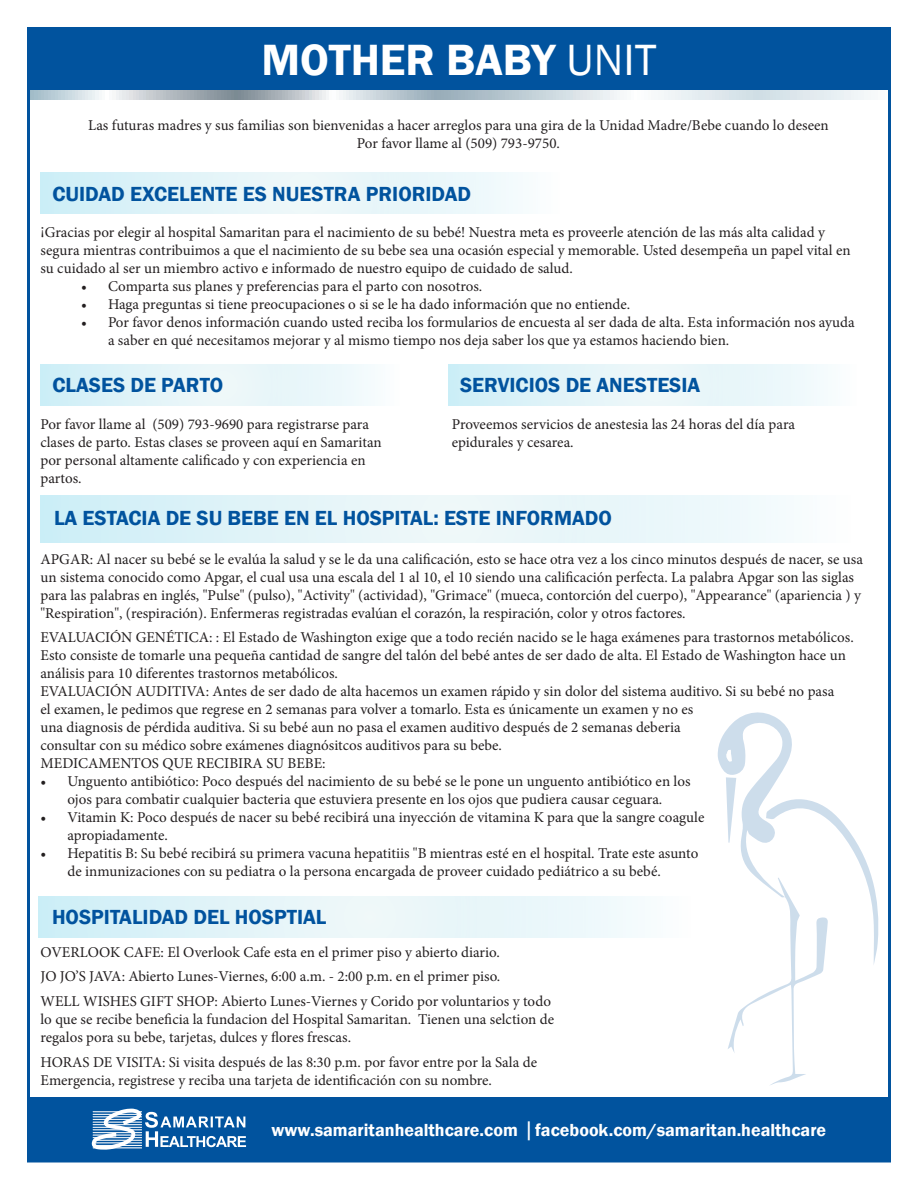
<style>
.page{position:relative;width:918px;height:1188px;background:#fff}
.page>*{position:absolute;margin:0;border:0;box-sizing:border-box;transform-origin:0 0}
.t1{font:600 45px "Franklin Gothic";color:#fff}
.t2{font:600 21px "Franklin Gothic";color:#01539e}
.t3{font:600 18px "Franklin Gothic";color:#fff}
.t4{font:15px/18px "Minion Pro";color:#231f20}
.s1{font-weight:400}
.s2{font-family:"OCRA Std";font-weight:400}
</style>
<div class="page">
<svg style="left:718px;top:712px;width:161px;height:373px"></svg>
<div style="left:27px;top:27px;width:864px;height:64px;background:#01539e"></div>
<svg style="left:31px;top:91px;width:837px;height:8px"></svg>
<div style="left:27px;top:1097px;width:864px;height:64px;background:#01539e"></div>
<svg style="left:92px;top:1109px;width:154px;height:41px"></svg>
<div style="left:40px;top:173px;width:528px;height:41px;background:linear-gradient(to right,#d4eff6,#f9fcfc)"></div>
<div style="left:40px;top:364px;width:365px;height:41px;background:linear-gradient(to right,#d4eff6,#f9fcfc)"></div>
<div style="left:40px;top:495px;width:823px;height:47px;background:linear-gradient(to right,#d4eff6,#f9fcfc)"></div>
<div style="left:448px;top:364px;width:415px;height:41px;background:linear-gradient(to right,#d4eff6,#f9fcfc)"></div>
<div style="left:39px;top:896px;width:661px;height:41px;background:linear-gradient(to right,#d4eff6,#f9fcfc)"></div>
<p class="t1" style="left:261px;top:32px;width:397px">MOTHER BABY <span class="s1">UNIT</span></p>
<p class="t4" style="left:88px;top:116px;width:742px">Las futuras madres y sus familias son bienvenidas a hacer arreglos para una gira de la Unidad Madre/Bebe cuando lo deseen</p>
<p class="t4" style="left:357px;top:134px;width:204px">Por favor llame al (509) 793-9750.</p>
<p class="t2" style="left:52px;top:181px;width:420px">CUIDAD EXCELENTE ES NUESTRA PRIORIDAD</p>
<p class="t4" style="left:40px;top:223px;width:812px">¡Gracias por elegir al hospital Samaritan para el nacimiento de su bebé! Nuestra meta es proveerle atención de las más alta calidad y segura mientras contribuimos a que el nacimiento de su bebe sea una ocasión especial y memorable. Usted desempeña un papel vital en su cuidado al ser un miembro activo e informado de nuestro equipo de cuidado de salud.</p>
<p class="t4" style="left:81px;top:277px;width:403px">• Comparta sus planes y preferencias para el parto con nosotros.</p>
<p class="t4" style="left:81px;top:295px;width:551px">• Haga preguntas si tiene preocupaciones o si se le ha dado información que no entiende.</p>
<p class="t4" style="left:108px;top:313px;width:748px;text-indent:-27px">• Por favor denos información cuando usted reciba los formularios de encuesta al ser dada de alta. Esta información nos ayuda a saber en qué necesitamos mejorar y al mismo tiempo nos deja saber los que ya estamos haciendo bien.</p>
<p class="t2" style="left:52px;top:372px;width:173px">CLASES DE PARTO</p>
<p class="t4" style="left:40px;top:416px;width:343px">Por favor llame al (509) 793-9690 para registrarse para clases de parto. Estas clases se proveen aquí en Samaritan por personal altamente calificado y con experiencia en partos.</p>
<p class="t2" style="left:54px;top:505px;width:559px">LA ESTACIA DE SU BEBE EN EL HOSPITAL: ESTE INFORMADO</p>
<p class="t4" style="left:40px;top:550px;width:824px">APGAR: Al nacer su bebé se le evalúa la salud y se le da una calificación, esto se hace otra vez a los cinco minutos después de nacer, se usa un sistema conocido como Apgar, el cual usa una escala del 1 al 10, el 10 siendo una calificación perfecta. La palabra Apgar son las siglas para las palabras en inglés, "Pulse" (pulso), "Activity" (actividad), "Grimace" (mueca, contorción del cuerpo), "Appearance" (apariencia ) y "Respiration", (respiración). Enfermeras registradas evalúan el corazón, la respiración, color y otros factores.</p>
<p class="t4" style="left:40px;top:629px;width:815px">EVALUACIÓN GENÉTICA: : El Estado de Washington exige que a todo recién nacido se le haga exámenes para trastornos metabólicos.<br>Esto consiste de tomarle una pequeña cantidad de sangre del talón del bebé antes de ser dado de alta. El Estado de Washington hace un análisis para 10 diferentes trastornos metabólicos.</p>
<p class="t4" style="left:40px;top:683px;width:795px">EVALUACIÓN AUDITIVA: Antes de ser dado de alta hacemos un examen rápido y sin dolor del sistema auditivo. Si su bebé no pasa el examen, le pedimos que regrese en 2 semanas para volver a tomarlo. Esta es únicamente un examen y no es<br>una diagnosis de pérdida auditiva. Si su bebé aun no pasa el examen auditivo después de 2 semanas deberia<br>consultar con su médico sobre exámenes diagnósitcos auditivos para su bebe.</p>
<p class="t4" style="left:40px;top:755px;width:287px">MEDICAMENTOS QUE RECIBIRA SU BEBE:</p>
<p class="t4" style="left:40px;top:773px;width:652px;text-align:center">• Unguento antibiótico: Poco después del nacimiento de su bebé se le pone un unguento antibiótico en los ojos para combatir cualquier bacteria que estuviera presente en los ojos que pudiera causar ceguara.</p>
<p class="t4" style="left:68px;top:809px;width:638px;text-indent:-27px">• Vitamin K: Poco después de nacer su bebé recibirá una inyección de vitamina K para que la sangre coagule apropiadamente.</p>
<p class="t4" style="left:68px;top:845px;width:632px;text-indent:-27px">• Hepatitis B: Su bebé recibirá su primera vacuna hepatitiis "B mientras esté en el hospital. Trate este asunto de inmunizaciones con su pediatra o la persona encargada de proveer cuidado pediátrico a su bebé.</p>
<p class="t2" style="left:460px;top:372px;width:242px">SERVICIOS DE ANESTESIA</p>
<p class="t4" style="left:452px;top:416px;width:345px">Proveemos servicios de anestesia las 24 horas del día para epidurales y cesarea.</p>
<p class="t2" style="left:52px;top:904px;width:276px">HOSPITALIDAD DEL HOSPTIAL</p>
<p class="t4" style="left:40px;top:943px;width:461px">OVERLOOK CAFE: El Overlook Cafe esta en el primer piso y abierto diario.</p>
<p class="t4" style="left:40px;top:968px;width:461px">JO JO’S JAVA: Abierto Lunes-Viernes, 6:00 a.m. - 2:00 p.m. en el primer piso.</p>
<p class="t4" style="left:40px;top:992px;width:515px">WELL WISHES GIFT SHOP: Abierto Lunes-Viernes y Corido por voluntarios y todo lo que se recibe beneficia la fundacion del Hospital Samaritan. Tienen una selction de regalos pora su bebe, tarjetas, dulces y flores frescas.</p>
<p class="t4" style="left:40px;top:1053px;width:498px">HORAS DE VISITA: Si visita después de las 8:30 p.m. por favor entre por la Sala de<br>Emergencia, registrese y reciba una tarjeta de identificación con su nombre.</p>
<p class="t3" style="left:272px;top:1119px;width:556px">www.samaritanhealthcare.com <span class="s2">|</span>facebook.com/samaritan.healthcare</p>
</div>
